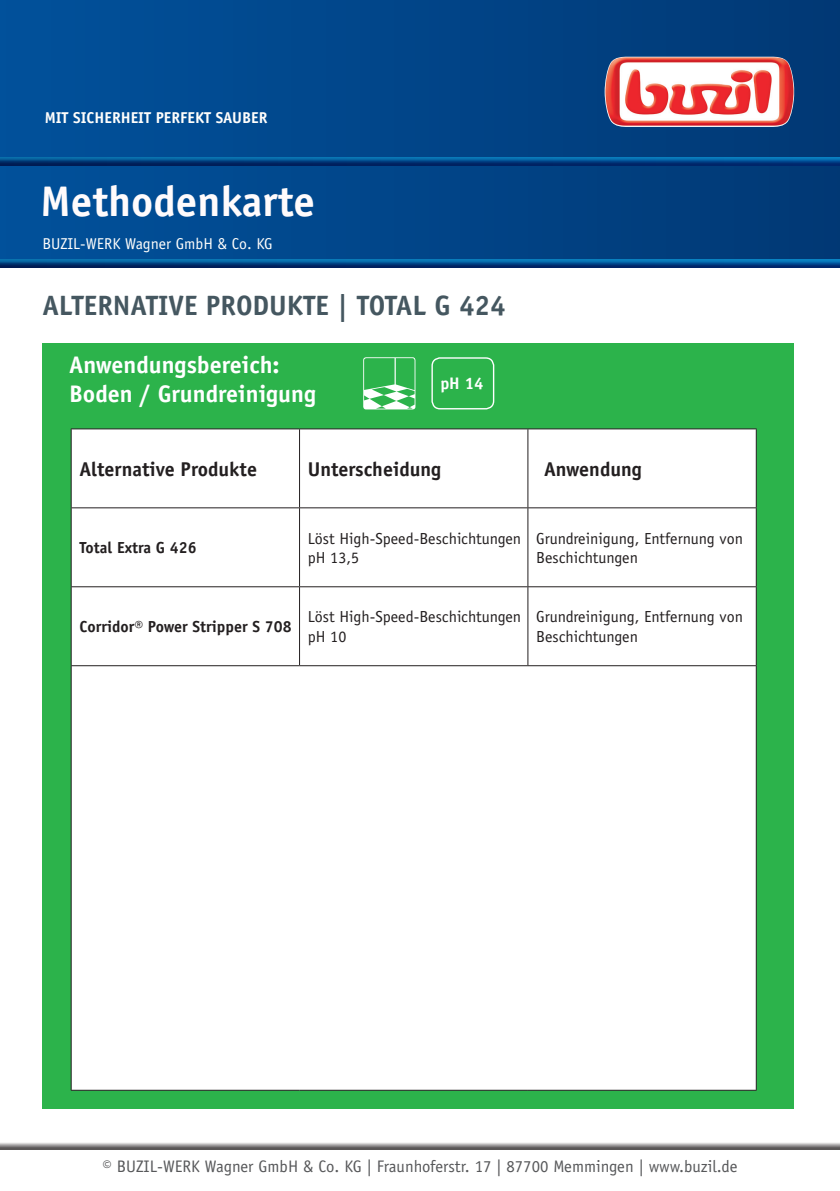
<style>
.page{position:relative;width:840px;height:1191px;background:#fff}
.page>*{position:absolute;margin:0;border:0;box-sizing:border-box;transform-origin:0 0}
.t1{font:700 42.8px "Officina Sans Std";color:#fffbfc}
.t2{font:700 28px "Officina Sans Std";color:#455760}
.t3{font:700 24px "Officina Sans Std";color:#fff}
.t4{font:700 20px "Officina Sans Std";color:#231f20}
.t5{font:16.8px "Officina Sans Std";color:#57585a}
.t6{font:700 16.8px "Officina Sans Std";color:#fff}
.t7{font:16px/19.2px "Officina Sans Std";color:#231f20}
.t8{font:700 16px "Officina Sans Std";color:#231f20}
.t9{font:15.8px "Officina Sans Std";color:#fffefc}
.t10{font:700 15.8px "Officina Sans Std";color:#fffefc}
</style>
<div class="page">
<div style="left:42px;top:343px;width:751px;height:766px;background:#2cb34b"></div>
<div style="left:0;top:0;width:839px;height:267px;background:linear-gradient(to right,#01519b,#013975)"></div>
<div style="left:0;top:155px;width:839px;height:9px;background:#1085ba;opacity:.75"></div>
<div style="left:0;top:157px;width:839px;height:10px;background:#01519b;opacity:.75"></div>
<div style="left:0;top:258px;width:839px;height:12px;background:#01519b;opacity:.75"></div>
<div style="left:0;top:1133px;width:839px;height:20px;background:#231f20;opacity:.75"></div>
<img style="left:604px;top:57px;width:189px;height:70px">
<div style="left:72px;top:429px;width:683px;height:661px;background:#fff"></div>
<hr style="left:299px;top:429px;width:1px;height:78px;background:#231f20">
<hr style="left:527px;top:429px;width:1px;height:78px;background:#231f20">
<hr style="left:755px;top:429px;width:1px;height:78px;background:#231f20">
<hr style="left:299px;top:508px;width:1px;height:78px;background:#231f20">
<hr style="left:527px;top:508px;width:1px;height:78px;background:#231f20">
<hr style="left:755px;top:508px;width:1px;height:78px;background:#231f20">
<hr style="left:299px;top:587px;width:1px;height:78px;background:#231f20">
<hr style="left:527px;top:587px;width:1px;height:78px;background:#231f20">
<hr style="left:755px;top:587px;width:1px;height:78px;background:#231f20">
<hr style="left:755px;top:666px;width:1px;height:424px;background:#231f20">
<hr style="left:71px;top:428px;width:228px;height:1px;background:#231f20">
<hr style="left:71px;top:429px;width:1px;height:78px;background:#231f20">
<hr style="left:299px;top:428px;width:228px;height:1px;background:#231f20">
<hr style="left:527px;top:428px;width:229px;height:1px;background:#231f20">
<hr style="left:71px;top:507px;width:228px;height:1px;background:#231f20">
<hr style="left:71px;top:508px;width:1px;height:78px;background:#231f20">
<hr style="left:299px;top:507px;width:228px;height:1px;background:#231f20">
<hr style="left:527px;top:507px;width:229px;height:1px;background:#231f20">
<hr style="left:71px;top:586px;width:228px;height:1px;background:#231f20">
<hr style="left:71px;top:587px;width:1px;height:78px;background:#231f20">
<hr style="left:299px;top:586px;width:228px;height:1px;background:#231f20">
<hr style="left:527px;top:586px;width:229px;height:1px;background:#231f20">
<hr style="left:71px;top:665px;width:228px;height:1px;background:#231f20">
<hr style="left:71px;top:666px;width:1px;height:424px;background:#231f20">
<hr style="left:299px;top:665px;width:228px;height:1px;background:#231f20">
<hr style="left:527px;top:665px;width:229px;height:1px;background:#231f20">
<hr style="left:71px;top:1090px;width:228px;height:1px;background:#231f20">
<hr style="left:299px;top:1090px;width:228px;height:1px;background:#231f20">
<hr style="left:527px;top:1090px;width:229px;height:1px;background:#231f20">
<div style="left:431px;top:357px;width:63px;height:52px;border:1px solid #fff;border-radius:8px"></div>
<svg style="left:363px;top:357px;width:52px;height:52px"></svg>
<p class="t10" style="left:45px;top:108px;width:224px">MIT SICHERHEIT PERFEKT SAUBER</p>
<h1 class="t1" style="left:41px;top:175px;width:276px">Methodenkarte</h1>
<p class="t9" style="left:42px;top:234px;width:232px">BUZIL-WERK Wagner GmbH &amp; Co. KG</p>
<p class="t2" style="left:42px;top:288px;width:464px">ALTERNATIVE PRODUKTE | TOTAL G 424</p>
<p class="t3" style="left:69px;top:350px;width:212px">Anwendungsbereich:</p>
<p class="t3" style="left:69px;top:379px;width:248px">Boden / Grundreinigung</p>
<p class="t6" style="left:440px;top:373px;width:45px">pH 14</p>
<p class="t4" style="left:79px;top:456px;width:179px">Alternative Produkte</p>
<p class="t4" style="left:307px;top:456px;width:135px">Unterscheidung</p>
<p class="t4" style="left:543px;top:456px;width:99px">Anwendung</p>
<p class="t8" style="left:79px;top:537px;width:119px">Total Extra G 426</p>
<p class="t7" style="left:307px;top:528px;width:215px">Löst High-Speed-Beschichtungen</p>
<p class="t7" style="left:307px;top:548px;width:53px">pH 13,5</p>
<p class="t7" style="left:536px;top:528px;width:208px">Grundreinigung, Entfernung von<br>Beschichtungen</p>
<p class="t8" style="left:79px;top:616px;width:213px">Corridor® Power Stripper S 708</p>
<p class="t7" style="left:307px;top:607px;width:215px">Löst High-Speed-Beschichtungen</p>
<p class="t7" style="left:307px;top:626px;width:40px">pH 10</p>
<p class="t7" style="left:536px;top:607px;width:208px">Grundreinigung, Entfernung von<br>Beschichtungen</p>
<p class="t5" style="left:102px;top:1156px;width:636px">© BUZIL-WERK Wagner GmbH &amp; Co. KG | Fraunhoferstr. 17 | 87700 Memmingen | www.buzil.de</p>
</div>
